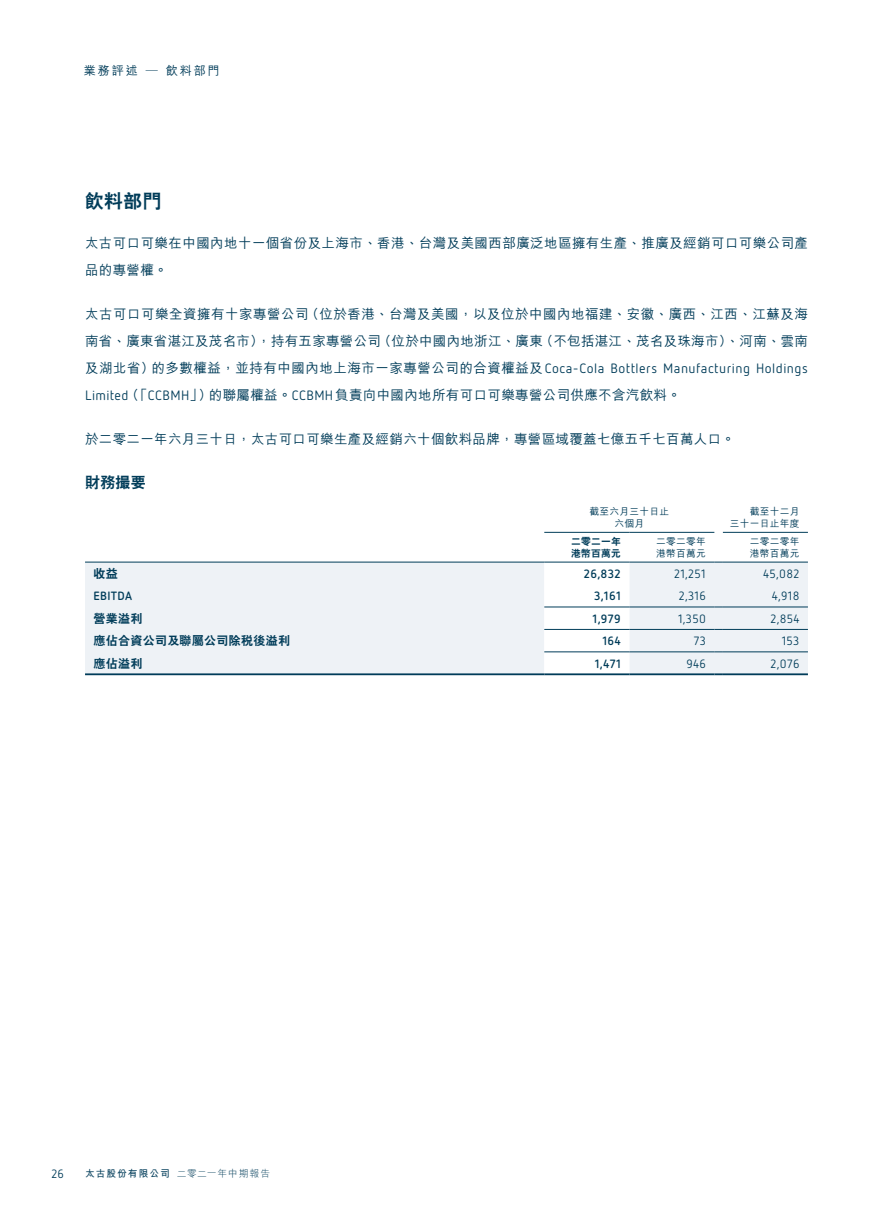
<style>
.page{position:relative;width:893px;height:1212px;background:#fff}
.page>*{position:absolute;margin:0;border:0;box-sizing:border-box;transform-origin:0 0}
.C_Heading_2015{font:800 18.75px "C Hei 2 HK";color:#003c59}
.C_Heading_L2_2015{font:800 15px "C Hei 2 HK";color:#003c59}
.C_Bodytext_2015{font:500 13.5px/27px "M Hei HK";letter-spacing:.025em;color:#003c59}
.C_table_text_2015{font:12px "Netto OT";letter-spacing:.025em;color:#003c59}
.C_table_text_2015-2{font:700 12px "Netto OT";letter-spacing:.025em;color:#003c59}
.C_table_text_2015-3{font:800 12px "C Hei 2 HK";letter-spacing:.025em;color:#003c59}
.t1{font:500 12px "M Hei HK";letter-spacing:.165em;color:#003c59}
.C_table_small_text_2{font:500 9.75px "M Hei HK";letter-spacing:.025em;color:#003c59}
.t2{font:300 9.75px "M Hei HK";letter-spacing:.1em;color:#003c59}
.C_table_small_text_2-2{font:800 9.75px "C Hei 2 HK";letter-spacing:.025em;color:#003c59}
.s1{font-family:"Netto OT";font-weight:400}
.s2{font-weight:700}
</style>
<div class="page">
<div style="left:85px;top:563px;width:723px;height:110px;background:#eef2f6"></div>
<svg style="left:544px;top:563px;width:85px;height:110px"></svg>
<hr style="left:544px;top:607px;width:85px;height:1px;background:#003c59">
<hr style="left:629px;top:607px;width:85px;height:1px;background:#003c59">
<hr style="left:723px;top:607px;width:85px;height:1px;background:#003c59">
<hr style="left:85px;top:562px;width:459px;height:1px;background:#003c59">
<hr style="left:544px;top:562px;width:85px;height:1px;background:#003c59">
<hr style="left:629px;top:562px;width:85px;height:1px;background:#003c59">
<hr style="left:723px;top:532px;width:85px;height:1px;background:#003c59">
<hr style="left:723px;top:562px;width:85px;height:1px;background:#003c59">
<hr style="left:544px;top:532px;width:85px;height:1px;background:#003c59">
<hr style="left:629px;top:532px;width:85px;height:1px;background:#003c59">
<hr style="left:85px;top:673px;width:459px;height:2px;background:#003c59">
<hr style="left:544px;top:673px;width:85px;height:2px;background:#003c59">
<hr style="left:629px;top:673px;width:85px;height:2px;background:#003c59">
<svg style="left:714px;top:673px;width:9px;height:2px"></svg>
<hr style="left:723px;top:673px;width:85px;height:2px;background:#003c59">
<hr style="left:544px;top:652px;width:85px;height:1px;background:#003c59">
<hr style="left:629px;top:652px;width:85px;height:1px;background:#003c59">
<hr style="left:723px;top:652px;width:85px;height:1px;background:#003c59">
<hr style="left:544px;top:629px;width:85px;height:1px;background:#003c59">
<hr style="left:629px;top:629px;width:85px;height:1px;background:#003c59">
<hr style="left:723px;top:629px;width:85px;height:1px;background:#003c59">
<p class="t1" style="left:84px;top:61px;width:138px">業務評述 — 飲料部門</p>
<p class="C_Heading_2015" style="left:85px;top:192px;width:78px">飲料部門</p>
<p class="C_Bodytext_2015" style="left:85px;top:228px;width:725px">太古可口可樂在中國內地十一個省份及上海市、香港、台灣及美國西部廣泛地區擁有生產、推廣及經銷可口可樂公司產品的專營權。</p>
<p class="C_Bodytext_2015" style="left:85px;top:299px;width:725px;text-align:justify">太古可口可樂全資擁有十家專營公司（位於香港、台灣及美國，以及位於中國內地福建、安徽、廣西、江西、江蘇及海南省、廣東省湛江及茂名市），持有五家專營公司（位於中國內地浙江、廣東（不包括湛江、茂名及珠海市）、河南、雲南及湖北省）的多數權益，並持有中國內地上海市一家專營公司的合資權益及<span class="s1">Coca-Cola Bottlers Manufacturing Holdings Limited</span>（「<span class="s1">CCBMH</span>」）的聯屬權益。<span class="s1">CCBMH</span>負責向中國內地所有可口可樂專營公司供應不含汽飲料。</p>
<p class="C_Bodytext_2015" style="left:85px;top:424px;width:652px">於二零二一年六月三十日，太古可口可樂生產及經銷六十個飲料品牌，專營區域覆蓋七億五千七百萬人口。</p>
<p class="C_Heading_L2_2015" style="left:85px;top:475px;width:62px">財務撮要</p>
<p class="C_table_small_text_2" style="left:589px;top:504px;width:81px">截至六月三十日止</p>
<p class="C_table_small_text_2" style="left:614px;top:516px;width:31px">六個月</p>
<p class="C_table_small_text_2" style="left:750px;top:504px;width:51px">截至十二月</p>
<p class="C_table_small_text_2" style="left:730px;top:516px;width:71px">三十一日止年度</p>
<p class="C_table_small_text_2-2" style="left:571px;top:536px;width:51px">二零二一年</p>
<p class="C_table_small_text_2-2" style="left:571px;top:548px;width:51px">港幣百萬元</p>
<p class="C_table_small_text_2" style="left:656px;top:534px;width:51px">二零二零年</p>
<p class="C_table_small_text_2" style="left:656px;top:546px;width:51px">港幣百萬元</p>
<p class="C_table_small_text_2" style="left:750px;top:534px;width:51px">二零二零年</p>
<p class="C_table_small_text_2" style="left:750px;top:546px;width:51px">港幣百萬元</p>
<p class="C_table_text_2015-3" style="left:94px;top:567px;width:26px">收益</p>
<p class="C_table_text_2015-2" style="left:584px;top:566px;width:38px">26,832</p>
<p class="C_table_text_2015" style="left:674px;top:566px;width:33px">21,251</p>
<p class="C_table_text_2015" style="left:763px;top:566px;width:38px">45,082</p>
<p class="C_table_text_2015-2" style="left:94px;top:589px;width:40px">EBITDA</p>
<p class="C_table_text_2015-2" style="left:594px;top:589px;width:28px">3,161</p>
<p class="C_table_text_2015" style="left:679px;top:589px;width:29px">2,316</p>
<p class="C_table_text_2015" style="left:772px;top:589px;width:29px">4,918</p>
<p class="C_table_text_2015-3" style="left:94px;top:612px;width:50px">營業溢利</p>
<p class="C_table_text_2015-2" style="left:593px;top:611px;width:30px">1,979</p>
<p class="C_table_text_2015" style="left:678px;top:611px;width:29px">1,350</p>
<p class="C_table_text_2015" style="left:770px;top:611px;width:31px">2,854</p>
<p class="C_table_text_2015-3" style="left:94px;top:635px;width:198px">應佔合資公司及聯屬公司除稅後溢利</p>
<p class="C_table_text_2015-2" style="left:602px;top:633px;width:20px">164</p>
<p class="C_table_text_2015" style="left:694px;top:634px;width:14px">73</p>
<p class="C_table_text_2015" style="left:782px;top:634px;width:19px">153</p>
<p class="C_table_text_2015-3" style="left:94px;top:657px;width:50px">應佔溢利</p>
<p class="C_table_text_2015-2" style="left:595px;top:656px;width:28px">1,471</p>
<p class="C_table_text_2015" style="left:686px;top:656px;width:21px">946</p>
<p class="C_table_text_2015" style="left:771px;top:656px;width:30px">2,076</p>
<p class="C_table_text_2015" style="left:51px;top:1166px;width:14px">26</p>
<p class="t2" style="left:85px;top:1168px;width:187px"><span class="s2">太古股份有限公司</span> 二零二一年中期報告</p>
</div>
